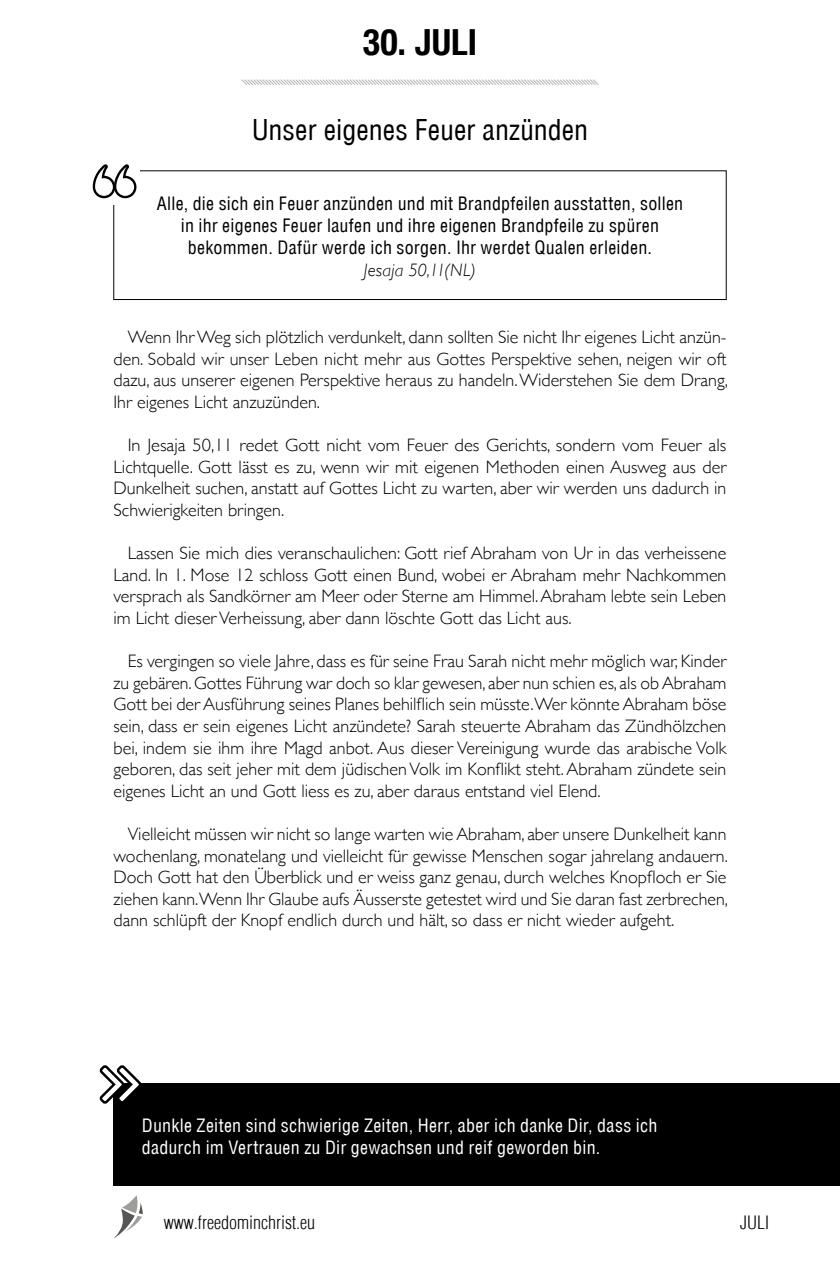
<style>
.page{position:relative;width:840px;height:1276px;background:#fff}
.page>*{position:absolute;margin:0;border:0;box-sizing:border-box;transform-origin:0 0}
.t1{font:700 condensed 36px "Helvetica Neue";letter-spacing:.005em;color:#000}
.t2{font:condensed 28px "Helvetica";color:#000}
.t3{font:300 18px/21.6px "Gill Sans";color:#000;text-align:justify}
.t4{font:condensed 18px/22px "Helvetica";letter-spacing:.015em;color:#000;text-align:center}
.t5{font:condensed 18px/22px "Helvetica";letter-spacing:.015em;color:#fff}
.t6{font:300 condensed 18px "Helvetica";color:#000}
.t7{font:italic 300 18px "Gill Sans";letter-spacing:.01em;color:#000}
</style>
<div class="page">
<svg style="left:114px;top:1195px;width:29px;height:43px"></svg>
<svg style="left:241px;top:79px;width:358px;height:6px"></svg>
<div style="left:113px;top:171px;width:613px;height:129px;border:1px solid #000"></div>
<div style="left:113px;top:1083px;width:726px;height:102px;background:#000"></div>
<svg style="left:99px;top:1065px;width:42px;height:39px"></svg>
<div style="left:92px;top:157px;width:47px;height:48px;background:#fff"></div>
<svg style="left:93px;top:164px;width:43px;height:34px"></svg>
<h1 class="t1" style="left:362px;top:20px;width:116px">30. JULI</h1>
<h2 class="t2" style="left:251px;top:113px;width:338px">Unser eigenes Feuer anzünden</h2>
<p class="t4" style="left:157px;top:192px;width:528px">Alle, die sich ein Feuer anzünden und mit Brandpfeilen ausstatten, sollen in ihr eigenes Feuer laufen und ihre eigenen Brandpfeile zu spüren bekommen. Dafür werde ich sorgen. Ihr werdet Qualen erleiden.</p>
<p class="t7" style="left:363px;top:260px;width:114px">Jesaja 50,11(NL)</p>
<p class="t3" style="left:113px;top:325px;width:615px;text-indent:14px">Wenn Ihr Weg sich plötzlich verdunkelt, dann sollten Sie nicht Ihr eigenes Licht anzün&shy;den. Sobald wir unser Leben nicht mehr aus Gottes Perspektive sehen, neigen wir oft dazu, aus unserer eigenen Perspektive heraus zu handeln. Widerstehen Sie dem Drang, Ihr eigenes Licht anzuzünden.</p>
<p class="t3" style="left:113px;top:433px;width:614px;text-indent:14px">In Jesaja 50,11 redet Gott nicht vom Feuer des Gerichts, sondern vom Feuer als Lichtquelle. Gott lässt es zu, wenn wir mit eigenen Methoden einen Ausweg aus der Dunkelheit suchen, anstatt auf Gottes Licht zu warten, aber wir werden uns dadurch in Schwierigkeiten bringen.</p>
<p class="t3" style="left:113px;top:541px;width:614px;text-indent:14px">Lassen Sie mich dies veranschaulichen: Gott rief Abraham von Ur in das verheissene Land. In 1. Mose 12 schloss Gott einen Bund, wobei er Abraham mehr Nachkommen versprach als Sandkörner am Meer oder Sterne am Himmel. Abraham lebte sein Leben im Licht dieser Verheissung, aber dann löschte Gott das Licht aus.</p>
<p class="t3" style="left:113px;top:649px;width:614px;text-indent:14px">Es vergingen so viele Jahre, dass es für seine Frau Sarah nicht mehr möglich war, Kinder zu gebären. Gottes Führung war doch so klar gewesen, aber nun schien es, als ob Abraham Gott bei der Ausführung seines Planes behilflich sein müsste.Wer könnte Abraham böse sein, dass er sein eigenes Licht anzündete? Sarah steuerte Abraham das Zündhölzchen bei, indem sie ihm ihre Magd anbot. Aus dieser Vereinigung wurde das arabische Volk geboren, das seit jeher mit dem jüdischen Volk im Konflikt steht. Abraham zündete sein eigenes Licht an und Gott liess es zu, aber daraus entstand viel Elend.</p>
<p class="t3" style="left:113px;top:822px;width:615px;text-indent:14px">Vielleicht müssen wir nicht so lange warten wie Abraham, aber unsere Dunkelheit kann wochenlang, monatelang und vielleicht für gewisse Menschen sogar jahrelang andauern.<br>Doch Gott hat den Überblick und er weiss ganz genau, durch welches Knopfloch er Sie ziehen kann.Wenn Ihr Glaube aufs Äusserste getestet wird und Sie daran fast zerbrechen, dann schlüpft der Knopf endlich durch und hält, so dass er nicht wieder aufgeht.</p>
<p class="t5" style="left:142px;top:1114px;width:516px">Dunkle Zeiten sind schwierige Zeiten, Herr, aber ich danke Dir, dass ich dadurch im Vertrauen zu Dir gewachsen und reif geworden bin.</p>
<p class="t6" style="left:164px;top:1211px;width:152px">www.freedominchrist.eu</p>
<p class="t6" style="left:739px;top:1211px;width:30px">JULI</p>
</div>
